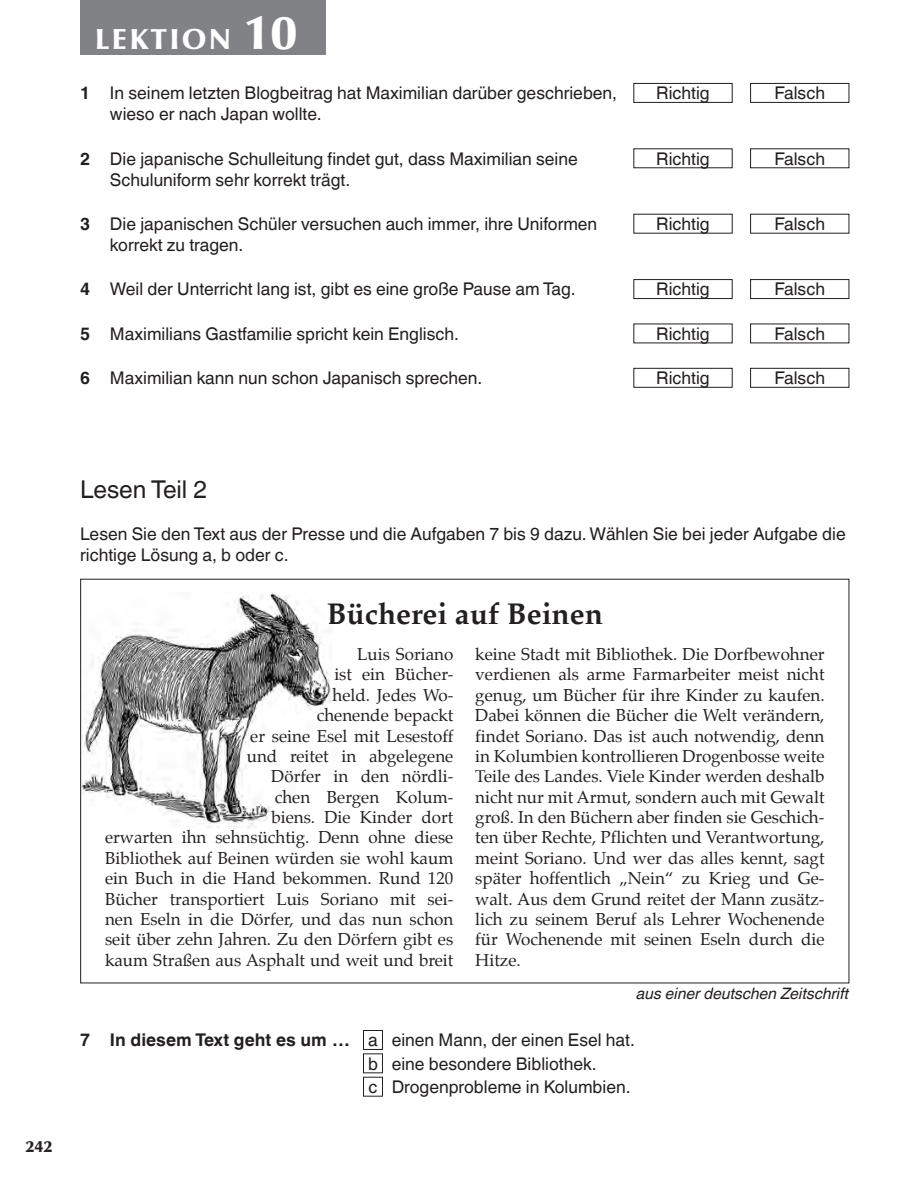
<style>
.page{position:relative;width:914px;height:1191px;background:#fff}
.page>*{position:absolute;margin:0;border:0;box-sizing:border-box;transform-origin:0 0}
.t1{font:700 29.75px "Palatino";color:#231f20}
.t2{font:700 29.75px "UB Optima";letter-spacing:.095em;color:#fff}
.t3{font:24.5px "Helvetica Linotype";color:#231f20}
.t4{font:17.5px/23.3px "Helvetica Linotype";color:#231f20}
.t5{font:16.97px/20.3px "Palatino";color:#231f20;text-align:right}
.t6{font:700 16.62px "UB Optima";color:#231f20}
.t7{font:italic 15.75px "Helvetica Linotype";color:#231f20}
.s1{font-size:49px}
.s2{font-weight:700}
</style>
<div class="page">
<img style="left:82px;top:592px;width:252px;height:236px">
<div style="left:80px;top:0;width:246px;height:55px;background:#808285"></div>
<div style="left:633px;top:83px;width:99px;height:20px;border:1px solid #231f20"></div>
<div style="left:750px;top:83px;width:99px;height:20px;border:1px solid #231f20"></div>
<div style="left:633px;top:279px;width:99px;height:20px;border:1px solid #231f20"></div>
<div style="left:750px;top:279px;width:99px;height:20px;border:1px solid #231f20"></div>
<div style="left:633px;top:368px;width:99px;height:19px;border:1px solid #231f20"></div>
<div style="left:750px;top:368px;width:99px;height:19px;border:1px solid #231f20"></div>
<div style="left:363px;top:1029px;width:20px;height:20px;border:1px solid #231f20"></div>
<div style="left:363px;top:1053px;width:20px;height:20px;border:1px solid #231f20"></div>
<div style="left:363px;top:1076px;width:20px;height:20px;border:1px solid #231f20"></div>
<h1 class="t2" style="left:95px;top:21px;width:204px">LEKTION <span class="s1">10</span></h1>
<p class="t4" style="left:80px;top:82px;width:538px"><span class="s2">1</span> In seinem letzten Blogbeitrag hat Maximilian darüber geschrieben,</p>
<p class="t4" style="left:656px;top:81px;width:55px">Richtig</p>
<p class="t4" style="left:774px;top:81px;width:52px">Falsch</p>
<p class="t4" style="left:110px;top:103px;width:213px">wieso er nach Japan wollte.</p>
<p class="t4" style="left:80px;top:147px;width:499px"><span class="s2">2</span> Die japanische Schulleitung findet gut, dass Maximilian seine</p>
<p class="t4" style="left:656px;top:147px;width:55px">Richtig</p>
<p class="t4" style="left:774px;top:147px;width:52px">Falsch</p>
<p class="t4" style="left:110px;top:168px;width:242px">Schuluniform sehr korrekt trägt.</p>
<p class="t4" style="left:80px;top:212px;width:518px"><span class="s2">3</span> Die japanischen Schüler versuchen auch immer, ihre Uniformen</p>
<p class="t4" style="left:656px;top:212px;width:55px">Richtig</p>
<p class="t4" style="left:774px;top:212px;width:52px">Falsch</p>
<p class="t4" style="left:110px;top:233px;width:135px">korrekt zu tragen.</p>
<p class="t4" style="left:80px;top:278px;width:497px"><span class="s2">4</span> Weil der Unterricht lang ist, gibt es eine große Pause am Tag.</p>
<p class="t4" style="left:656px;top:277px;width:55px">Richtig</p>
<p class="t4" style="left:774px;top:277px;width:52px">Falsch</p>
<p class="t4" style="left:80px;top:322px;width:380px"><span class="s2">5</span> Maximilians Gastfamilie spricht kein Englisch.</p>
<p class="t4" style="left:656px;top:322px;width:55px">Richtig</p>
<p class="t4" style="left:774px;top:322px;width:52px">Falsch</p>
<p class="t4" style="left:80px;top:366px;width:404px"><span class="s2">6</span> Maximilian kann nun schon Japanisch sprechen.</p>
<p class="t4" style="left:656px;top:366px;width:55px">Richtig</p>
<p class="t4" style="left:774px;top:366px;width:52px">Falsch</p>
<p class="t6" style="left:26px;top:1136px;width:28px">242</p>
<h2 class="t3" style="left:80px;top:475px;width:128px">Lesen Teil 2</h2>
<p class="t4" style="left:80px;top:523px;width:767px;line-height:21px">Lesen Sie den Text aus der Presse und die Aufgaben 7 bis 9 dazu. Wählen Sie bei jeder Aufgabe die richtige Lösung a, b oder c.</p>
<h1 class="t1" style="left:327px;top:588px;width:277px">Bücherei auf Beinen</h1>
<p class="t5" style="left:105px;top:644px;width:350px">Luis Soriano<br>ist ein Bücher-<br>held. Jedes Wo-<br>chenende bepackt<br>er seine Esel mit Lesestoff<br>und reitet in abgelegene<br>Dörfer in den nördli-<br>chen Bergen Kolum-<br>biens. Die Kinder dort<br>erwarten ihn sehnsüchtig. Denn ohne diese<br>Bibliothek auf Beinen würden sie wohl kaum ein Buch in die Hand bekommen. Rund 120<br>Bücher transportiert Luis Soriano mit sei&shy;nen Eseln in die Dörfer, und das nun schon seit über zehn Jahren. Zu den Dörfern gibt es kaum Straßen aus Asphalt und weit und breit</p>
<p class="t5" style="left:475px;top:644px;width:351px;text-align:justify">keine Stadt mit Bibliothek. Die Dorfbewohner verdienen als arme Farmarbeiter meist nicht genug, um Bücher für ihre Kinder zu kaufen.<br>Dabei können die Bücher die Welt verändern, findet Soriano. Das ist auch notwendig, denn in Kolumbien kontrollieren Drogenbosse weite Teile des Landes. Viele Kinder werden deshalb nicht nur mit Armut, sondern auch mit Gewalt groß. In den Büchern aber finden sie Geschich&shy;ten über Rechte, Pflichten und Verantwortung, meint Soriano. Und wer das alles kennt, sagt später hoffentlich „Nein“ zu Krieg und Ge&shy;walt. Aus dem Grund reitet der Mann zusätz&shy;lich zu seinem Beruf als Lehrer Wochenende für Wochenende mit seinen Eseln durch die Hitze.</p>
<p class="t7" style="left:636px;top:983px;width:214px">aus einer deutschen Zeitschrift</p>
<p class="t4" style="left:368px;top:1028px;width:268px;text-indent:-288px"><span class="s2">7 In diesem Text geht es um …</span> a einen Mann, der einen Esel hat. b eine besondere Bibliothek.<br>c Drogenprobleme in Kolumbien.</p>
</div>
